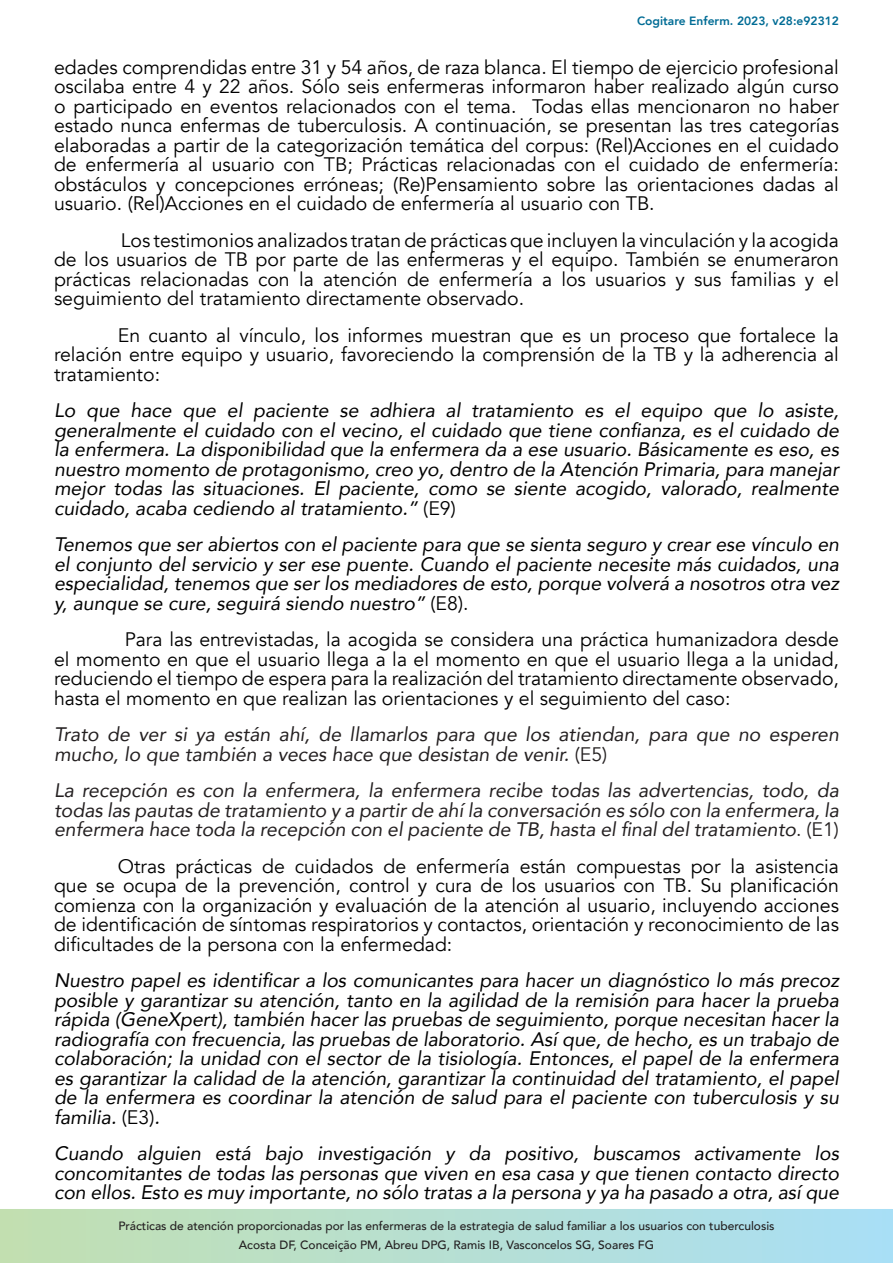
<style>
.page{position:relative;width:893px;height:1263px;background:#fff}
.page>*{position:absolute;margin:0;border:0;box-sizing:border-box;transform-origin:0 0}
.t1{font:19.5px/19.5px "Avenir";color:#000001;text-align:justify}
.t2{font:italic 19.5px/19.5px "Avenir";color:#000001;text-align:justify}
.t3{font:italic 19.5px/19.5px "Avenir";color:#231f20}
.t4{font:500 12px/18.6px "Avenir";color:#231f20;text-align:center}
.t5{font:800 12px "Avenir";color:#006c95}
.s1{font-style:normal}
</style>
<div class="page">
<svg style="left:0;top:1209px;width:893px;height:54px;background:#b6dfd2"></svg>
<p class="t5" style="left:637px;top:10px;width:203px">Cogitare Enferm. 2023, v28:e92312</p>
<p class="t1" style="left:54px;top:57px;width:786px">edades comprendidas entre 31 y 54 años, de raza blanca. El tiempo de ejercicio profesional oscilaba entre 4 y 22 años. Sólo seis enfermeras informaron haber realizado algún curso o participado en eventos relacionados con el tema. Todas ellas mencionaron no haber estado nunca enfermas de tuberculosis. A continuación, se presentan las tres categorías elaboradas a partir de la categorización temática del corpus: (Rel)Acciones en el cuidado de enfermería al usuario con TB; Prácticas relacionadas con el cuidado de enfermería: obstáculos y concepciones erróneas; (Re)Pensamiento sobre las orientaciones dadas al usuario. (Rel)Acciones en el cuidado de enfermería al usuario con TB.</p>
<p class="t1" style="left:54px;top:230px;width:786px;text-indent:67px">Los testimonios analizados tratan de prácticas que incluyen la vinculación y la acogida de los usuarios de TB por parte de las enfermeras y el equipo. También se enumeraron prácticas relacionadas con la atención de enfermería a los usuarios y sus familias y el seguimiento del tratamiento directamente observado.</p>
<p class="t1" style="left:54px;top:325px;width:786px;text-indent:64px">En cuanto al vínculo, los informes muestran que es un proceso que fortalece la relación entre equipo y usuario, favoreciendo la comprensión de la TB y la adherencia al tratamiento:</p>
<p class="t2" style="left:54px;top:400px;width:786px">Lo que hace que el paciente se adhiera al tratamiento es el equipo que lo asiste, generalmente el cuidado con el vecino, el cuidado que tiene confianza, es el cuidado de la enfermera. La disponibilidad que la enfermera da a ese usuario. Básicamente es eso, es nuestro momento de protagonismo, creo yo, dentro de la Atención Primaria, para manejar mejor todas las situaciones. El paciente, como se siente acogido, valorado, realmente cuidado, acaba cediendo al tratamiento.” <span class="s1">(E9)</span></p>
<p class="t2" style="left:54px;top:534px;width:787px">Tenemos que ser abiertos con el paciente para que se sienta seguro y crear ese vínculo en el conjunto del servicio y ser ese puente. Cuando el paciente necesite más cuidados, una especialidad, tenemos que ser los mediadores de esto, porque volverá a nosotros otra vez y, aunque se cure, seguirá siendo nuestro” <span class="s1">(E8).</span></p>
<p class="t1" style="left:54px;top:630px;width:786px;text-indent:71px">Para las entrevistadas, la acogida se considera una práctica humanizadora desde el momento en que el usuario llega a la el momento en que el usuario llega a la unidad, reduciendo el tiempo de espera para la realización del tratamiento directamente observado, hasta el momento en que realizan las orientaciones y el seguimiento del caso:</p>
<p class="t3" style="left:54px;top:724px;width:786px">Trato de ver si ya están ahí, de llamarlos para que los atiendan, para que no esperen mucho, lo que también a veces hace que desistan de venir. <span class="s1">(E5)</span></p>
<p class="t3" style="left:54px;top:780px;width:787px;text-align:justify">La recepción es con la enfermera, la enfermera recibe todas las advertencias, todo, da todas las pautas de tratamiento y a partir de ahí la conversación es sólo con la enfermera, la enfermera hace toda la recepción con el paciente de TB, hasta el final del tratamiento<span class="s1">. (E1)</span></p>
<p class="t1" style="left:54px;top:856px;width:786px;text-indent:64px">Otras prácticas de cuidados de enfermería están compuestas por la asistencia que se ocupa de la prevención, control y cura de los usuarios con TB. Su planificación comienza con la organización y evaluación de la atención al usuario, incluyendo acciones de identificación de síntomas respiratorios y contactos, orientación y reconocimiento de las dificultades de la persona con la enfermedad:</p>
<p class="t2" style="left:54px;top:970px;width:786px">Nuestro papel es identificar a los comunicantes para hacer un diagnóstico lo más precoz posible y garantizar su atención, tanto en la agilidad de la remisión para hacer la prueba rápida (GeneXpert), también hacer las pruebas de seguimiento, porque necesitan hacer la radiografía con frecuencia, las pruebas de laboratorio. Así que, de hecho, es un trabajo de colaboración; la unidad con el sector de la tisiología. Entonces, el papel de la enfermera es garantizar la calidad de la atención, garantizar la continuidad del tratamiento, el papel de la enfermera es coordinar la atención de salud para el paciente con tuberculosis y su familia. <span class="s1">(E3)</span>.</p>
<p class="t2" style="left:54px;top:1143px;width:786px">Cuando alguien está bajo investigación y da positivo, buscamos activamente los concomitantes de todas las personas que viven en esa casa y que tienen contacto directo con ellos. Esto es muy importante, no sólo tratas a la persona y ya ha pasado a otra, así que</p>
<p class="t4" style="left:118px;top:1216px;width:658px">Prácticas de atención proporcionadas por las enfermeras de la estrategia de salud familiar a los usuarios con tuberculosis<br>Acosta DF, Conceição PM, Abreu DPG, Ramis IB, Vasconcelos SG, Soares FG</p>
</div>
